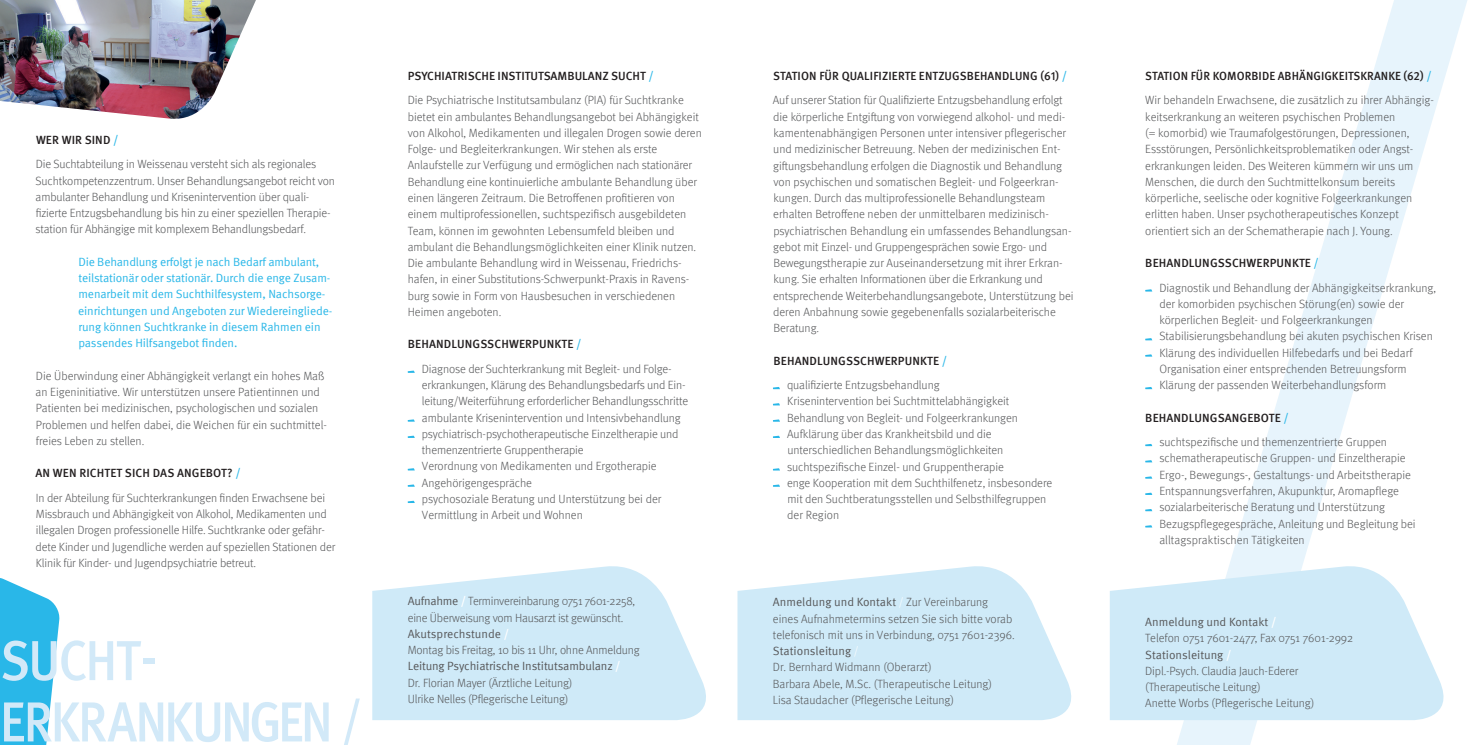
<style>
.page{position:relative;width:1475px;height:745px;background:#fff}
.page>*{position:absolute;margin:0;border:0;box-sizing:border-box;transform-origin:0 0}
.t1{font:500 56.25px/61.2px "Meta Pro";letter-spacing:-.04em;color:#d2e9f8;scale:.9 1}
.t2{font:300 11.88px/16.2px "Meta Pro";letter-spacing:-.005em;color:#57585a}
.t3{font:11.88px/16.2px "Meta Pro";letter-spacing:-.01em;color:#29b7e8}
.s1{font-weight:500;color:#231f20}
.s2{font-weight:500;color:#29b7e8}
.s3{font-weight:400}
.s4{font-weight:700;color:#fff}
.s5{color:#fff}
</style>
<div class="page">
<svg style="left:1176px;top:0;width:291px;height:744px"></svg>
<svg style="left:773px;top:387px;width:7px;height:2px"></svg>
<svg style="left:773px;top:403px;width:7px;height:2px"></svg>
<svg style="left:773px;top:419px;width:7px;height:2px"></svg>
<svg style="left:773px;top:468px;width:7px;height:2px"></svg>
<svg style="left:773px;top:484px;width:7px;height:2px"></svg>
<svg style="left:1145px;top:289px;width:7px;height:2px"></svg>
<svg style="left:1145px;top:338px;width:7px;height:2px"></svg>
<svg style="left:1145px;top:354px;width:7px;height:2px"></svg>
<svg style="left:1145px;top:387px;width:7px;height:2px"></svg>
<svg style="left:1145px;top:444px;width:7px;height:2px"></svg>
<svg style="left:1145px;top:460px;width:7px;height:2px"></svg>
<svg style="left:1145px;top:476px;width:7px;height:2px"></svg>
<svg style="left:1145px;top:509px;width:7px;height:2px"></svg>
<svg style="left:1145px;top:525px;width:7px;height:2px"></svg>
<svg style="left:737px;top:566px;width:335px;height:153px;background:#d5ecf8"></svg>
<svg style="left:1110px;top:561px;width:346px;height:158px;fill:#cfeaf8"></svg>
<svg style="left:0;top:578px;width:60px;height:166px"></svg>
<img style="left:0;top:0;width:256px;height:119px">
<svg style="left:372px;top:566px;width:334px;height:153px;background:#d5ecf8"></svg>
<svg style="left:407px;top:370px;width:8px;height:2px"></svg>
<svg style="left:407px;top:419px;width:8px;height:2px"></svg>
<svg style="left:407px;top:468px;width:8px;height:2px"></svg>
<svg style="left:407px;top:484px;width:8px;height:2px"></svg>
<p class="t2" style="left:36px;top:127px;width:282px;line-height:24.4px"><span class="s1">WER WIR SIND</span> <span class="s2">/<br></span>Die Suchtabteilung in Weissenau versteht sich als regionales</p>
<p class="t2" style="left:36px;top:172px;width:301px">Suchtkompetenzzentrum. Unser Behandlungsangebot reicht von ambulanter Behandlung und Krisenintervention über quali&shy;fizierte Entzugsbehandlung bis hin zu einer speziellen Therapie&shy;station für Abhängige mit komplexem Behandlungsbedarf.</p>
<p class="t3" style="left:78px;top:253px;width:256px">Die Behandlung erfolgt je nach Bedarf ambulant, teilstationär oder stationär. Durch die enge Zusam&shy;menarbeit mit dem Suchthilfesystem, Nachsorge&shy;einrichtungen und Angeboten zur Wiedereingliede&shy;rung können Suchtkranke in diesem Rahmen ein passendes Hilfsangebot finden.</p>
<p class="t2" style="left:36px;top:366px;width:293px">Die Überwindung einer Abhängigkeit verlangt ein hohes Maß an Eigeninitiative. Wir unterstützen unsere Patientinnen und Patienten bei medizinischen, psychologischen und sozialen Problemen und helfen dabei, die Weichen für ein suchtmittel&shy;freies Leben zu stellen.</p>
<p class="t2" style="left:36px;top:460px;width:291px;line-height:24.4px"><span class="s1">AN WEN RICHTET SICH DAS ANGEBOT?</span> <span class="s2">/<br></span>In der Abteilung für Suchterkrankungen finden Erwachsene bei</p>
<p class="t2" style="left:36px;top:505px;width:301px">Missbrauch und Abhängigkeit von Alkohol, Medikamenten und illegalen Drogen professionelle Hilfe. Suchtkranke oder gefähr&shy;dete Kinder und Jugendliche werden auf speziellen Stationen der Klinik für Kinder- und Jugendpsychiatrie betreut.</p>
<h1 class="t1" style="left:0;top:626px;width:404px">SUCHT-<br>ERKRANKUNGEN /</h1>
<p class="t2" style="left:407px;top:63px;width:277px;line-height:24.4px"><span class="s1">PSYCHIATRISCHE INSTITUTSAMBULANZ SUCHT</span> <span class="s2">/<br></span>Die Psychiatrische Institutsambulanz (PIA) für Suchtkranke</p>
<p class="t2" style="left:407px;top:108px;width:295px">bietet ein ambulantes Behandlungsangebot bei Abhängigkeit von Alkohol, Medikamenten und illegalen Drogen sowie deren Folge- und Begleiterkrankungen. Wir stehen als erste Anlaufstelle zur Verfügung und ermöglichen nach stationärer Behandlung eine kontinuierliche ambulante Behandlung über einen längeren Zeitraum. Die Betroffenen profitieren von einem multiprofessionellen, suchtspezifisch ausgebildeten Team, können im gewohnten Lebensumfeld bleiben und ambulant die Behandlungsmöglichkeiten einer Klinik nutzen.<br>Die ambulante Behandlung wird in Weissenau, Friedrichs&shy;hafen, in einer Substitutions-Schwerpunkt-Praxis in Ravens&shy;burg sowie in Form von Hausbesuchen in verschiedenen Heimen angeboten.</p>
<p class="t2" style="left:422px;top:331px;width:251px;line-height:24.4px;text-indent:-14px"><span class="s1">BEHANDLUNGSSCHWERPUNKTE</span> <span class="s2">/<br></span>Diagnose der Suchterkrankung mit Begleit- und Folge-</p>
<p class="t2" style="left:422px;top:376px;width:268px">erkrankungen, Klärung des Behandlungsbedarfs und Ein&shy;leitung/Weiterführung erforderlicher Behandlungsschritte ambulante Krisenintervention und Intensivbehandlung psychiatrisch-psychotherapeutische Einzeltherapie und themenzentrierte Gruppentherapie<br>Verordnung von Medikamenten und Ergotherapie Angehörigengespräche<br>psychosoziale Beratung und Unterstützung bei der Vermittlung in Arbeit und Wohnen</p>
<p class="t2" style="left:407px;top:592px;width:233px"><span class="s3">Aufnahme</span> <span class="s4">/</span> Terminvereinbarung 0751 7601-2258, eine Überweisung vom Hausarzt ist gewünscht.<br><span class="s3">Akutsprechstunde</span> <span class="s4">/<br></span>Montag bis Freitag, 10 bis 11 Uhr, ohne Anmeldung <span class="s3">Leitung Psychiatrische Institutsambulanz</span> <span class="s4">/<br></span>Dr. Florian Mayer (Ärztliche Leitung)<br>Ulrike Nelles (Pflegerische Leitung)</p>
<p class="t2" style="left:772px;top:63px;width:296px;line-height:24.4px"><span class="s1">STATION FÜR QUALIFIZIERTE ENTZUGSBEHANDLUNG (61)</span> <span class="s2">/<br></span>Auf unserer Station für Qualifizierte Entzugsbehandlung erfolgt</p>
<p class="t2" style="left:773px;top:108px;width:302px">die körperliche Entgiftung von vorwiegend alkohol- und medi&shy;kamentenabhängigen Personen unter intensiver pflegerischer und medizinischer Betreuung. Neben der medizinischen Ent&shy;giftungsbehandlung erfolgen die Diagnostik und Behandlung von psychischen und somatischen Begleit- und Folgeerkran&shy;kungen. Durch das multiprofessionelle Behandlungsteam erhalten Betroffene neben der unmittelbaren medizinisch&shy;psychiatrischen Behandlung ein umfassendes Behandlungsan&shy;gebot mit Einzel- und Gruppengesprächen sowie Ergo- und Bewegungstherapie zur Auseinandersetzung mit ihrer Erkran&shy;kung. Sie erhalten Informationen über die Erkrankung und entsprechende Weiterbehandlungsangebote, Unterstützung bei deren Anbahnung sowie gegebenenfalls sozialarbeiterische Beratung.</p>
<p class="t2" style="left:773px;top:347px;width:175px;line-height:24.5px;text-align:center"><span class="s1">BEHANDLUNGSSCHWERPUNKTE</span> <span class="s2">/ </span>qualifizierte Entzugsbehandlung</p>
<p class="t2" style="left:787px;top:392px;width:267px">Krisenintervention bei Suchtmittelabhängigkeit Behandlung von Begleit- und Folgeerkrankungen Aufklärung über das Krankheitsbild und die unterschiedlichen Behandlungsmöglichkeiten suchtspezifische Einzel- und Gruppentherapie<br>enge Kooperation mit dem Suchthilfenetz, insbesondere mit den Suchtberatungsstellen und Selbsthilfegruppen der Region</p>
<p class="t2" style="left:772px;top:593px;width:243px"><span class="s3">Anmeldung und Kontakt</span> <span class="s5">/</span> Zur Vereinbarung eines Aufnahmetermins setzen Sie sich bitte vorab telefonisch mit uns in Verbindung, 0751 7601-2396.<br><span class="s3">Stationsleitung</span> <span class="s5">/<br></span>Dr. Bernhard Widmann (Oberarzt)<br>Barbara Abele, M.Sc. (Therapeutische Leitung)<br>Lisa Staudacher (Pflegerische Leitung)</p>
<p class="t2" style="left:1144px;top:63px;width:289px;line-height:24.4px"><span class="s1">STATION FÜR KOMORBIDE ABHÄNGIGKEITSKRANKE (62)</span> <span class="s2">/<br></span>Wir behandeln Erwachsene, die zusätzlich zu ihrer Abhängig-</p>
<p class="t2" style="left:1144px;top:108px;width:270px">keitserkrankung an weiteren psychischen Problemen<br>(= komorbid) wie Traumafolgestörungen, Depressionen, Essstörungen, Persönlichkeitsproblematiken oder Angst&shy;erkrankungen leiden. Des Weiteren kümmern wir uns um Menschen, die durch den Suchtmittelkonsum bereits körperliche, seelische oder kognitive Folgeerkrankungen erlitten haben. Unser psychotherapeutisches Konzept orientiert sich an der Schematherapie nach J. Young.</p>
<p class="t2" style="left:1159px;top:250px;width:278px;line-height:24.4px;text-indent:-14px"><span class="s1">BEHANDLUNGSSCHWERPUNKTE</span> <span class="s2">/<br></span>Diagnostik und Behandlung der Abhängigkeitserkrankung,</p>
<p class="t2" style="left:1159px;top:295px;width:275px">der komorbiden psychischen Störung(en) sowie der körperlichen Begleit- und Folgeerkrankungen Stabilisierungsbehandlung bei akuten psychischen Krisen Klärung des individuellen Hilfebedarfs und bei Bedarf Organisation einer entsprechenden Betreuungsform Klärung der passenden Weiterbehandlungsform</p>
<p class="t2" style="left:1159px;top:404px;width:229px;line-height:24.4px;text-indent:-14px"><span class="s1">BEHANDLUNGSANGEBOTE</span> <span class="s2">/<br></span>suchtspezifische und themenzentrierte Gruppen</p>
<p class="t2" style="left:1159px;top:449px;width:258px">schematherapeutische Gruppen- und Einzeltherapie Ergo-, Bewegungs-, Gestaltungs- und Arbeitstherapie Entspannungsverfahren, Akupunktur, Aromapflege sozialarbeiterische Beratung und Unterstützung Bezugspflegegespräche, Anleitung und Begleitung bei alltagspraktischen Tätigkeiten</p>
<p class="t2" style="left:1144px;top:612px;width:209px"><span class="s3">Anmeldung und Kontakt</span> <span class="s4">/<br></span>Telefon 0751 7601-2477, Fax 0751 7601-2992<br><span class="s3">Stationsleitung</span> <span class="s4">/<br></span>Dipl.-Psych. Claudia Jauch-Ederer (Therapeutische Leitung)<br>Anette Worbs (Pflegerische Leitung)</p>
</div>
